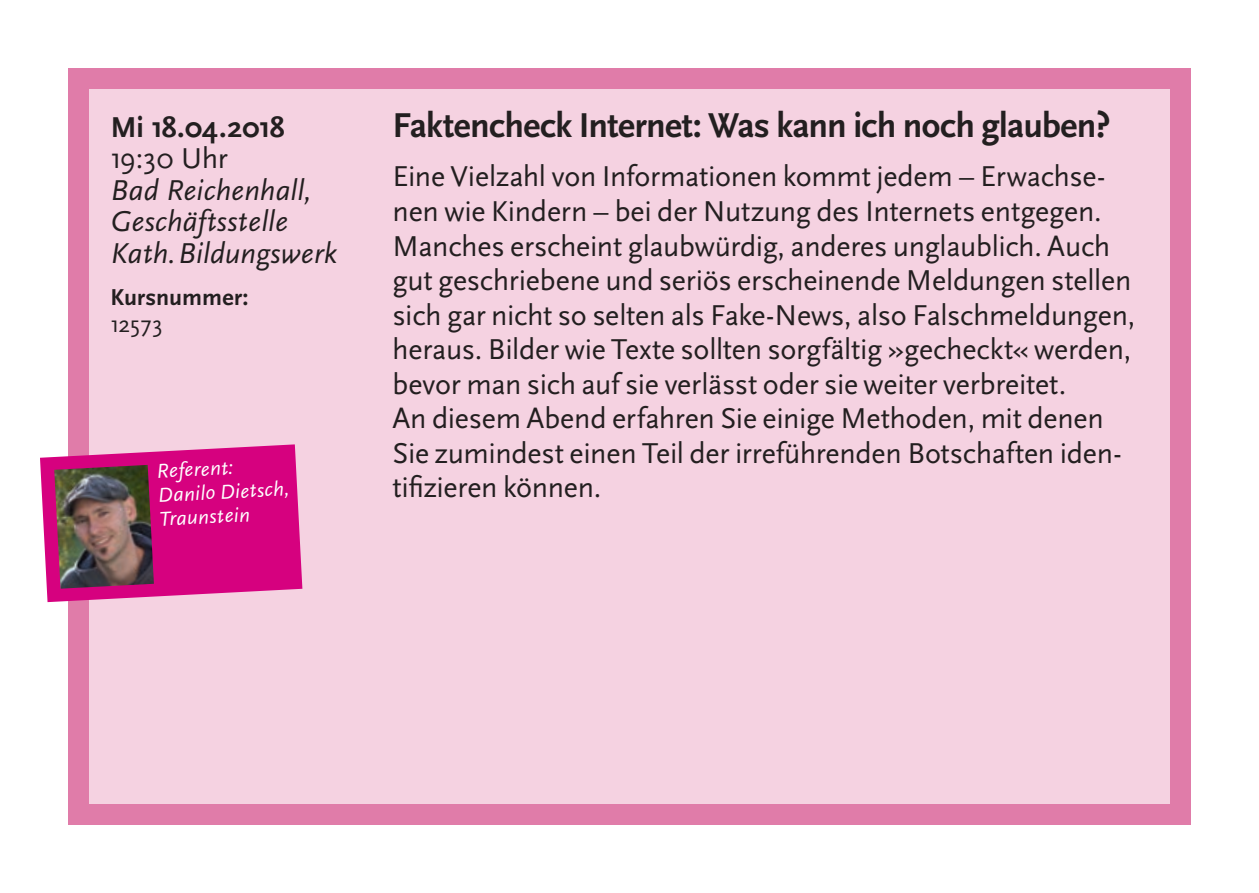
<style>
.page{position:relative;width:1259px;height:893px;background:#fff}
.page>*{position:absolute;margin:0;border:0;box-sizing:border-box;transform-origin:0 0}
.t1{font:700 36px "Scala Sans";letter-spacing:-.02em;color:#231f20}
.t2{font:30px/34.5px "Scala Sans";letter-spacing:-.01em;color:#231f20}
.t3{font:italic 30px/31.5px "Scala Sans";letter-spacing:.01em;color:#231f20}
.t4{font:700 30px "Scala Sans";letter-spacing:-.01em;color:#231f20}
.t5{font:700 24px "Scala Sans";color:#231f20}
.t6{font:24px "Scala Sans";letter-spacing:.005em;color:#231f20}
.t7{font:italic 21px/24px "Scala Sans";color:#fff}
</style>
<div class="page">
<div style="left:68px;top:68px;width:1123px;height:757px;background:#e07ca9"></div>
<div style="left:89px;top:89px;width:1080px;height:715px;background:#f5d2e1"></div>
<svg style="left:40px;top:444px;width:262px;height:158px;background:#da228e"></svg>
<img style="left:54px;top:465px;width:100px;height:124px">
<p class="t4" style="left:111px;top:111px;width:176px">Mi 18.04.2018</p>
<p class="t2" style="left:111px;top:142px;width:119px">19:30 Uhr</p>
<p class="t3" style="left:111px;top:175px;width:228px">Bad Reichenhall,<br>Geschäftsstelle<br>Kath. Bildungswerk</p>
<p class="t5" style="left:111px;top:284px;width:139px">Kursnummer:</p>
<p class="t6" style="left:111px;top:311px;width:54px">12573</p>
<p class="t7" style="left:156px;top:459px;width:134px;rotate:-3deg">Referent:<br>Danilo Dietsch,<br>Traunstein</p>
<p class="t1" style="left:392px;top:106px;width:719px">Faktencheck Internet: Was kann ich noch glauben?</p>
<p class="t2" style="left:392px;top:160px;width:744px">Eine Vielzahl von Informationen kommt jedem – Erwachse&shy;nen wie Kindern – bei der Nutzung des Internets entgegen.<br>Manches erscheint glaubwürdig, anderes unglaublich. Auch gut geschriebene und seriös erscheinende Meldungen stellen sich gar nicht so selten als Fake-News, also Falschmeldungen, heraus. Bilder wie Texte sollten sorgfältig »gecheckt« werden, bevor man sich auf sie verlässt oder sie weiter verbreitet.<br>An diesem Abend erfahren Sie einige Methoden, mit denen Sie zumindest einen Teil der irreführenden Botschaften iden&shy;tifizieren können.</p>
</div>
